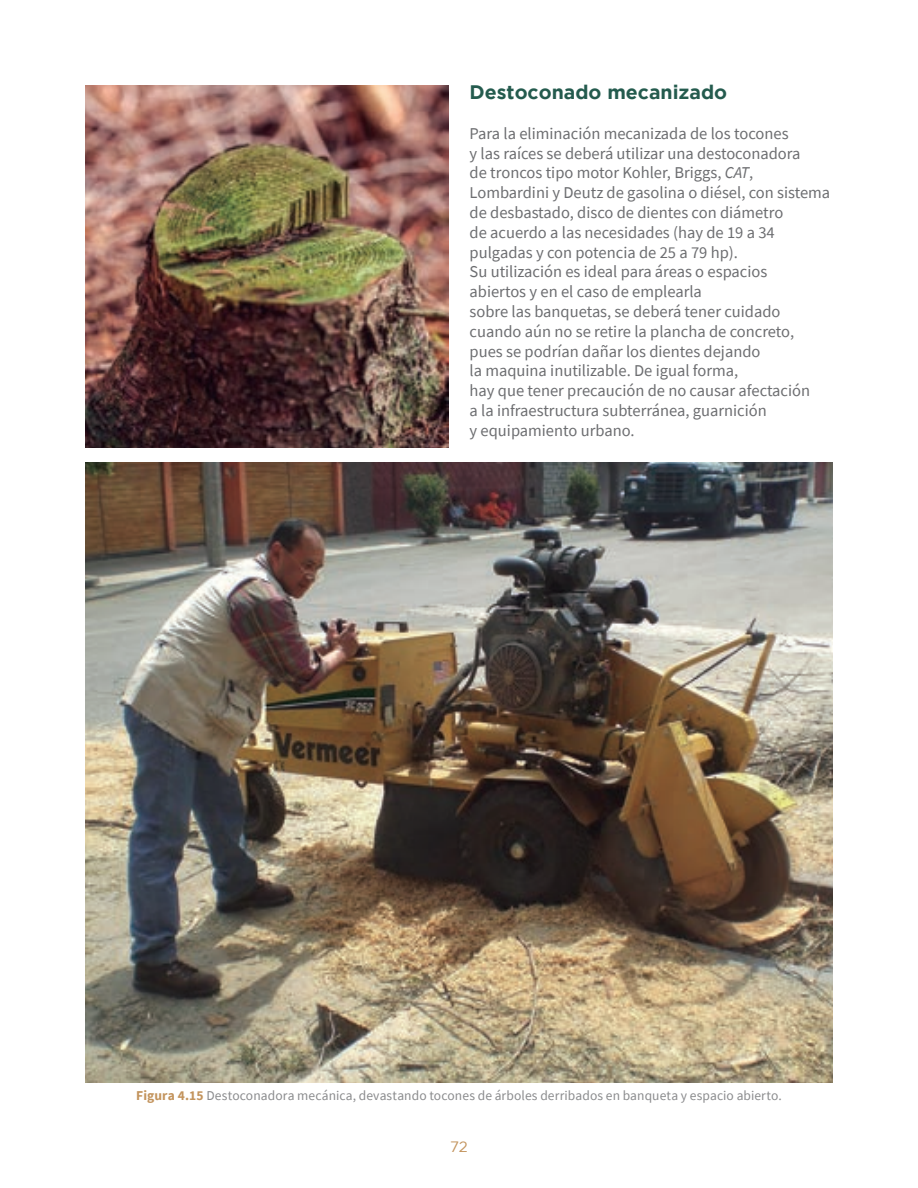
<style>
.page{position:relative;width:918px;height:1188px;background:#fff}
.page>*{position:absolute;margin:0;border:0;box-sizing:border-box;transform-origin:0 0}
.t1{font:700 19.5px "Gotham";color:#245b4e}
.t2{font:16.5px/19.8px "Source Sans Pro";color:#6c6d70}
.t3{font:15px "Gotham";color:#c3945d}
.t4{font:13.5px "Source Sans Pro";letter-spacing:.01em;color:#8a8b8d}
.s1{font-style:italic}
.s2{font-weight:700;color:#c3945d}
</style>
<div class="page">
<img style="left:85px;top:462px;width:748px;height:620px">
<img style="left:85px;top:85px;width:363px;height:362px">
<p class="t1" style="left:470px;top:81px;width:259px">Destoconado mecanizado</p>
<p class="t2" style="left:470px;top:123px;width:362px">Para la eliminación mecanizada de los tocones<br>y las raíces se deberá utilizar una destoconadora<br>de troncos tipo motor Kohler, Briggs, <span class="s1">CAT</span>, Lombardini y Deutz de gasolina o diésel, con sistema de desbastado, disco de dientes con diámetro<br>de acuerdo a las necesidades (hay de 19 a 34 pulgadas y con potencia de 25 a 79 hp).</p>
<p class="t2" style="left:470px;top:262px;width:342px">Su utilización es ideal para áreas o espacios abiertos y en el caso de emplearla<br>sobre las banquetas, se deberá tener cuidado cuando aún no se retire la plancha de concreto, pues se podrían dañar los dientes dejando<br>la maquina inutilizable. De igual forma,<br>hay que tener precaución de no causar afectación a la infraestructura subterránea, guarnición<br>y equipamiento urbano.</p>
<p class="t4" style="left:136px;top:1087px;width:647px"><span class="s2">Figura 4.15</span> Destoconadora mecánica, devastando tocones de árboles derribados en banqueta y espacio abierto.</p>
<p class="t3" style="left:450px;top:1139px;width:19px">72</p>
</div>
